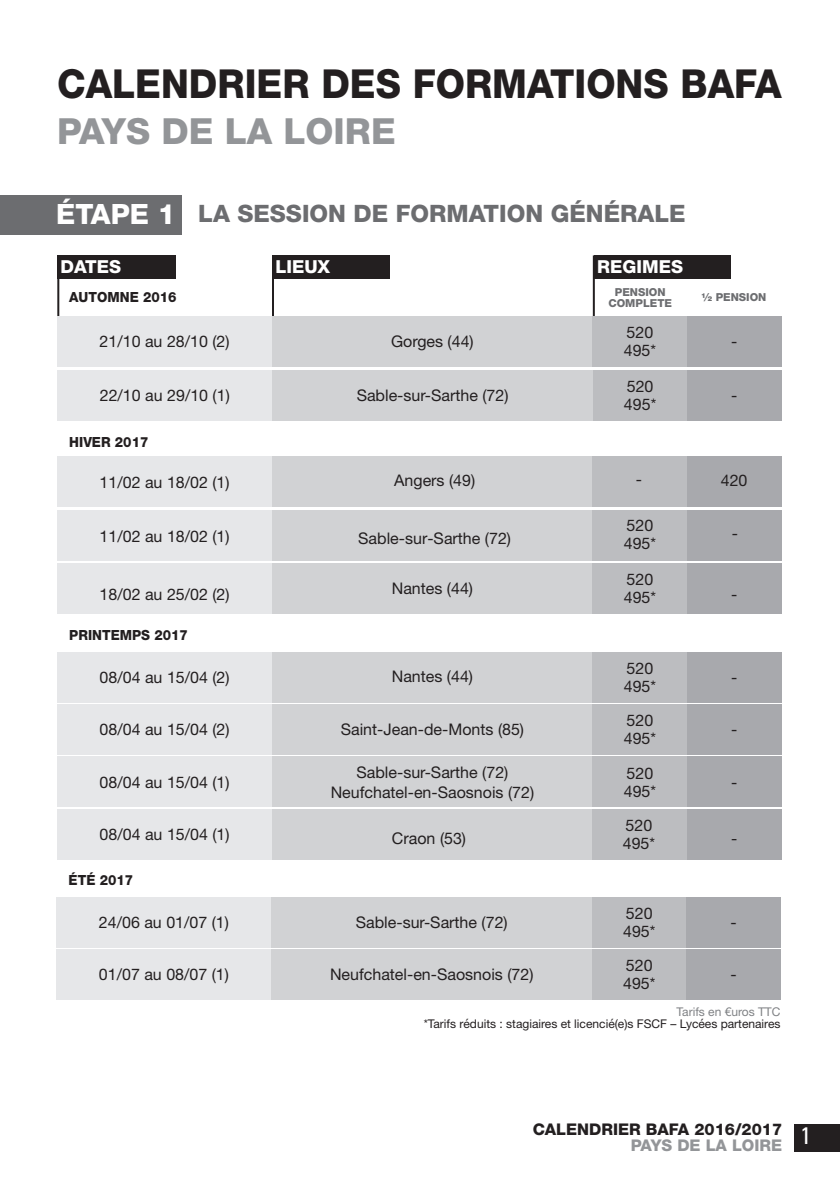
<style>
.page{position:relative;width:840px;height:1191px;background:#fff}
.page>*{position:absolute;margin:0;border:0;box-sizing:border-box;transform-origin:0 0}
.t1{font:800 40px "Helvetica Neue";color:#231f20;scale:.94 1}
.t2{font:800 36px "Helvetica Neue";color:#939598}
.t3{font:800 24px "Helvetica Neue";color:#6c6d70}
.t4{font:condensed 24px "Univers";color:#fff}
.t5{font:800 18px "Helvetica Neue";color:#fff}
.t6{font:800 16.2px "Helvetica Neue";color:#231f20}
.t7{font:800 16.2px "Helvetica Neue";color:#939598}
.t8{font:16px/18px "Helvetica Neue";color:#231f20}
.t9{font:800 14px "Helvetica Neue";color:#231f20;scale:.95 1}
.t10{font:12px "Helvetica Neue";color:#231f20}
.t11{font:12px "Helvetica Neue";color:#808285}
.t12{font:800 11px/11px "Helvetica Neue";color:#6c6d70;text-align:center}
.s1{font-size:28px;color:#fff}
</style>
<div class="page">
<div style="left:794px;top:1124px;width:45px;height:27px;background:#231f20"></div>
<div style="left:0;top:195px;width:181px;height:40px;background:#6c6d70"></div>
<div style="left:57px;top:255px;width:119px;height:24px;background:#231f20"></div>
<div style="left:272px;top:255px;width:117px;height:24px;background:#231f20"></div>
<div style="left:593px;top:255px;width:137px;height:24px;background:#231f20"></div>
<hr style="left:272px;top:255px;width:2px;height:111px;background:#231f20">
<hr style="left:57px;top:255px;width:2px;height:67px;background:#231f20">
<hr style="left:592px;top:255px;width:2px;height:111px;background:#231f20">
<div style="left:57px;top:370px;width:215px;height:50px;background:#e6e7e9"></div>
<div style="left:272px;top:370px;width:320px;height:50px;background:#d1d2d4"></div>
<div style="left:592px;top:370px;width:94px;height:50px;background:#bcbdc0"></div>
<div style="left:686px;top:370px;width:95px;height:50px;background:#a8a9ad"></div>
<div style="left:57px;top:316px;width:215px;height:50px;background:#e6e7e9"></div>
<div style="left:272px;top:316px;width:320px;height:50px;background:#d1d2d4"></div>
<div style="left:592px;top:316px;width:94px;height:50px;background:#bcbdc0"></div>
<div style="left:686px;top:316px;width:94px;height:50px;background:#a8a9ad"></div>
<div style="left:57px;top:456px;width:215px;height:51px;background:#e6e7e9"></div>
<div style="left:272px;top:456px;width:320px;height:51px;background:#d1d2d4"></div>
<div style="left:592px;top:456px;width:94px;height:51px;background:#bcbdc0"></div>
<div style="left:686px;top:456px;width:94px;height:51px;background:#a8a9ad"></div>
<div style="left:57px;top:563px;width:215px;height:50px;background:#e6e7e9"></div>
<div style="left:272px;top:563px;width:320px;height:50px;background:#d1d2d4"></div>
<div style="left:592px;top:563px;width:94px;height:50px;background:#bcbdc0"></div>
<div style="left:686px;top:563px;width:94px;height:50px;background:#a8a9ad"></div>
<div style="left:57px;top:652px;width:215px;height:50px;background:#e6e7e9"></div>
<div style="left:272px;top:652px;width:320px;height:50px;background:#d1d2d4"></div>
<div style="left:592px;top:652px;width:94px;height:50px;background:#bcbdc0"></div>
<div style="left:686px;top:652px;width:94px;height:50px;background:#a8a9ad"></div>
<div style="left:57px;top:704px;width:215px;height:50px;background:#e6e7e9"></div>
<div style="left:272px;top:704px;width:320px;height:50px;background:#d1d2d4"></div>
<div style="left:592px;top:704px;width:94px;height:50px;background:#bcbdc0"></div>
<div style="left:686px;top:704px;width:94px;height:50px;background:#a8a9ad"></div>
<div style="left:57px;top:756px;width:215px;height:51px;background:#e6e7e9"></div>
<div style="left:272px;top:756px;width:320px;height:51px;background:#d1d2d4"></div>
<div style="left:592px;top:756px;width:94px;height:51px;background:#bcbdc0"></div>
<div style="left:686px;top:756px;width:94px;height:51px;background:#a8a9ad"></div>
<div style="left:57px;top:897px;width:214px;height:50px;background:#e6e7e9"></div>
<div style="left:271px;top:897px;width:321px;height:50px;background:#d1d2d4"></div>
<div style="left:592px;top:897px;width:94px;height:50px;background:#bcbdc0"></div>
<div style="left:686px;top:897px;width:94px;height:50px;background:#a8a9ad"></div>
<div style="left:57px;top:949px;width:214px;height:50px;background:#e6e7e9"></div>
<div style="left:271px;top:949px;width:321px;height:50px;background:#d1d2d4"></div>
<div style="left:592px;top:949px;width:94px;height:50px;background:#bcbdc0"></div>
<div style="left:686px;top:949px;width:94px;height:50px;background:#a8a9ad"></div>
<div style="left:57px;top:510px;width:215px;height:51px;background:#e6e7e9"></div>
<div style="left:272px;top:510px;width:320px;height:51px;background:#d1d2d4"></div>
<div style="left:592px;top:510px;width:94px;height:51px;background:#bcbdc0"></div>
<div style="left:686px;top:510px;width:94px;height:51px;background:#a8a9ad"></div>
<div style="left:57px;top:809px;width:215px;height:50px;background:#e6e7e9"></div>
<div style="left:272px;top:809px;width:320px;height:50px;background:#d1d2d4"></div>
<div style="left:592px;top:809px;width:94px;height:50px;background:#bcbdc0"></div>
<div style="left:686px;top:809px;width:94px;height:50px;background:#a8a9ad"></div>
<h1 class="t1" style="left:57px;top:69px;width:771px">CALENDRIER DES FORMATIONS BAFA</h1>
<h2 class="t2" style="left:57px;top:119px;width:340px">PAYS DE LA LOIRE</h2>
<h3 class="t3" style="left:56px;top:204px;width:630px"><span class="s1">ÉTAPE 1</span> LA SESSION DE FORMATION GÉNÉRALE</h3>
<p class="t5" style="left:61px;top:260px;width:62px">DATES</p>
<p class="t5" style="left:275px;top:260px;width:56px">LIEUX</p>
<p class="t5" style="left:597px;top:260px;width:87px">REGIMES</p>
<p class="t12" style="left:608px;top:287px;width:65px">PENSION<br>COMPLETE</p>
<p class="t9" style="left:69px;top:292px;width:114px">AUTOMNE 2016</p>
<p class="t12" style="left:701px;top:293px;width:66px">½ PENSION</p>
<p class="t8" style="left:100px;top:334px;width:131px">21/10 au 28/10 (2)</p>
<p class="t8" style="left:391px;top:334px;width:84px">Gorges (44)</p>
<p class="t8" style="left:623px;top:325px;width:34px">520<br>495*</p>
<p class="t8" style="left:100px;top:388px;width:131px">22/10 au 29/10 (1)</p>
<p class="t8" style="left:356px;top:388px;width:153px">Sable-sur-Sarthe (72)</p>
<p class="t8" style="left:623px;top:379px;width:34px">520<br>495*</p>
<p class="t9" style="left:69px;top:437px;width:85px">HIVER 2017</p>
<p class="t8" style="left:100px;top:474px;width:131px">11/02 au 18/02 (1)</p>
<p class="t8" style="left:394px;top:473px;width:82px">Angers (49)</p>
<p class="t8" style="left:100px;top:528px;width:131px">11/02 au 18/02 (1)</p>
<p class="t8" style="left:358px;top:530px;width:154px">Sable-sur-Sarthe (72)</p>
<p class="t8" style="left:635px;top:472px;width:8px">-</p>
<p class="t8" style="left:623px;top:517px;width:34px">520<br>495*</p>
<p class="t8" style="left:100px;top:587px;width:131px">18/02 au 25/02 (2)</p>
<p class="t8" style="left:391px;top:581px;width:83px">Nantes (44)</p>
<p class="t8" style="left:623px;top:572px;width:34px">520<br>495*</p>
<p class="t9" style="left:69px;top:630px;width:126px">PRINTEMPS 2017</p>
<p class="t8" style="left:100px;top:670px;width:131px">08/04 au 15/04 (2)</p>
<p class="t8" style="left:623px;top:661px;width:34px">520<br>495*</p>
<p class="t8" style="left:391px;top:669px;width:83px">Nantes (44)</p>
<p class="t8" style="left:100px;top:722px;width:131px">08/04 au 15/04 (2)</p>
<p class="t8" style="left:340px;top:722px;width:185px">Saint-Jean-de-Monts (85)</p>
<p class="t8" style="left:623px;top:713px;width:34px">520<br>495*</p>
<p class="t8" style="left:100px;top:774px;width:131px">08/04 au 15/04 (1)</p>
<p class="t8" style="left:356px;top:764px;width:153px">Sable-sur-Sarthe (72)</p>
<p class="t8" style="left:623px;top:765px;width:34px">520<br>495*</p>
<p class="t8" style="left:330px;top:785px;width:205px">Neufchatel-en-Saosnois (72)</p>
<p class="t8" style="left:730px;top:334px;width:8px">-</p>
<p class="t8" style="left:730px;top:388px;width:8px">-</p>
<p class="t8" style="left:720px;top:473px;width:28px">420</p>
<p class="t8" style="left:731px;top:526px;width:8px">-</p>
<p class="t8" style="left:730px;top:587px;width:8px">-</p>
<p class="t8" style="left:730px;top:670px;width:8px">-</p>
<p class="t8" style="left:730px;top:722px;width:8px">-</p>
<p class="t8" style="left:730px;top:774px;width:8px">-</p>
<p class="t8" style="left:622px;top:818px;width:34px">520<br>495*</p>
<p class="t8" style="left:100px;top:827px;width:131px">08/04 au 15/04 (1)</p>
<p class="t8" style="left:392px;top:829px;width:76px">Craon (53)</p>
<p class="t8" style="left:730px;top:829px;width:8px">-</p>
<p class="t9" style="left:69px;top:875px;width:69px">ÉTÉ 2017</p>
<p class="t8" style="left:99px;top:915px;width:131px">24/06 au 01/07 (1)</p>
<p class="t8" style="left:355px;top:915px;width:153px">Sable-sur-Sarthe (72)</p>
<p class="t8" style="left:622px;top:906px;width:34px">520<br>495*</p>
<p class="t8" style="left:730px;top:915px;width:8px">-</p>
<p class="t8" style="left:99px;top:967px;width:131px">01/07 au 08/07 (1)</p>
<p class="t8" style="left:330px;top:967px;width:205px">Neufchatel-en-Saosnois (72)</p>
<p class="t8" style="left:622px;top:958px;width:34px">520<br>495*</p>
<p class="t8" style="left:730px;top:967px;width:8px">-</p>
<p class="t11" style="left:676px;top:1007px;width:105px">Tarifs en €uros TTC</p>
<p class="t10" style="left:423px;top:1019px;width:358px">*Tarifs réduits : stagiaires et licencié(e)s FSCF – Lycées partenaires</p>
<p class="t6" style="left:532px;top:1123px;width:251px">CALENDRIER BAFA 2016/2017</p>
<p class="t7" style="left:630px;top:1139px;width:153px">PAYS DE LA LOIRE</p>
<h3 class="t4" style="left:800px;top:1126px;width:12px">1</h3>
</div>
